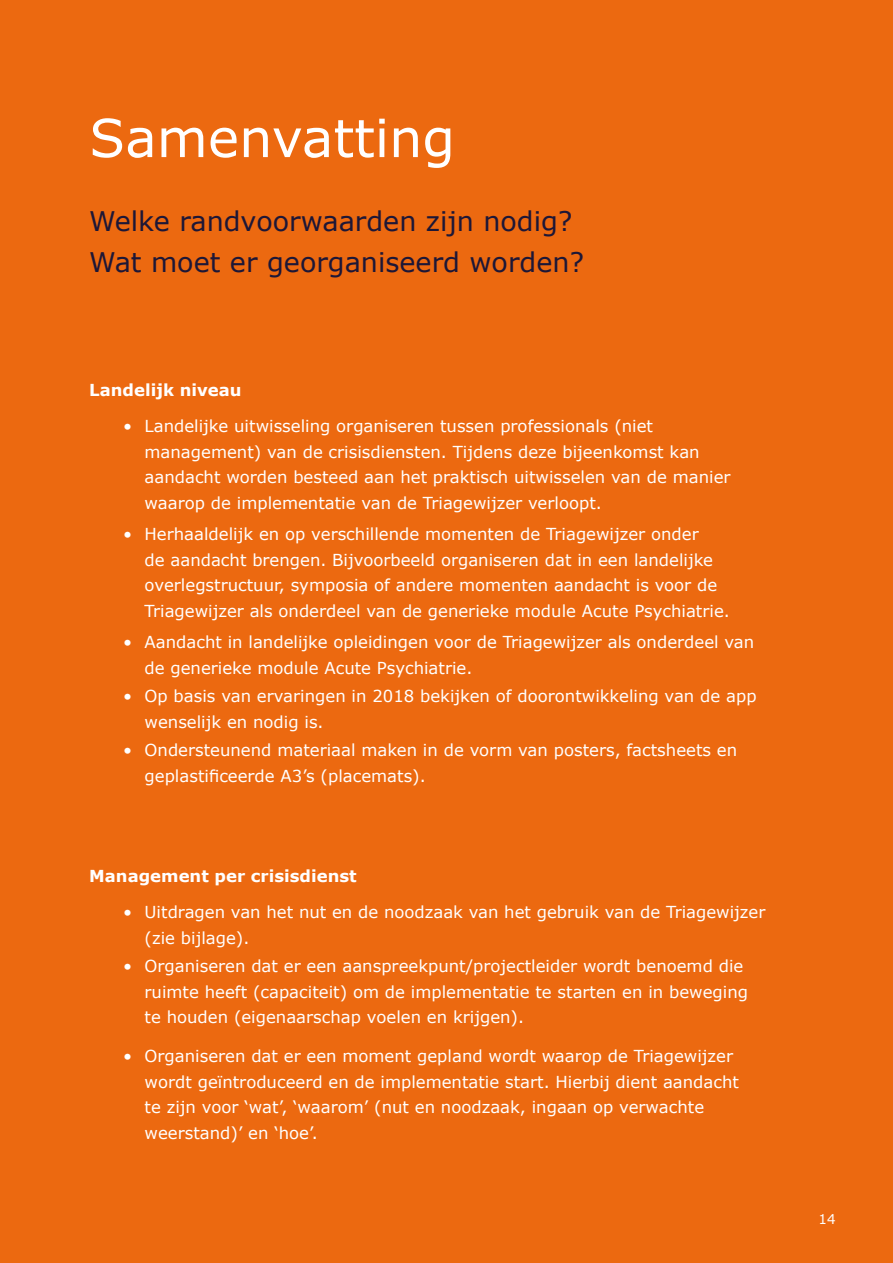
<style>
.page{position:relative;width:893px;height:1263px;background:#ec6910}
.page>*{position:absolute;margin:0;border:0;box-sizing:border-box;transform-origin:0 0}
.t1{font:52.5px "Verdana";color:#fff}
.t2{font:27px/40.5px "Verdana";color:#1d1737}
.t3{font:16.5px/25.5px "Verdana";color:#fff}
.t4{font:700 16.5px "Verdana";color:#fff}
.t5{font:13.5px "Verdana";color:#fff}
</style>
<div class="page">
<h1 class="t1" style="left:89px;top:102px;width:367px">Samenvatting</h1>
<h2 class="t2" style="left:89px;top:201px;width:496px">Welke randvoorwaarden zijn nodig?<br>Wat moet er georganiseerd worden?</h2>
<p class="t4" style="left:89px;top:378px;width:154px">Landelijk niveau</p>
<p class="t3" style="left:145px;top:413px;width:587px;text-indent:-21px">• Landelijke uitwisseling organiseren tussen professionals (niet management) van de crisisdiensten. Tijdens deze bijeenkomst kan aandacht worden besteed aan het praktisch uitwisselen van de manier waarop de implementatie van de Triagewijzer verloopt.</p>
<p class="t3" style="left:145px;top:521px;width:587px;text-indent:-21px">• Herhaaldelijk en op verschillende momenten de Triagewijzer onder<br>de aandacht brengen. Bijvoorbeeld organiseren dat in een landelijke overlegstructuur, symposia of andere momenten aandacht is voor de Triagewijzer als onderdeel van de generieke module Acute Psychiatrie.</p>
<p class="t3" style="left:145px;top:629px;width:611px;text-indent:-21px">• Aandacht in landelijke opleidingen voor de Triagewijzer als onderdeel van de generieke module Acute Psychiatrie.</p>
<p class="t3" style="left:145px;top:683px;width:613px;text-indent:-21px">• Op basis van ervaringen in 2018 bekijken of doorontwikkeling van de app wenselijk en nodig is.</p>
<p class="t3" style="left:145px;top:737px;width:594px;text-indent:-21px">• Ondersteunend materiaal maken in de vorm van posters, factsheets en geplastificeerde A3’s (placemats).</p>
<p class="t4" style="left:89px;top:864px;width:269px">Management per crisisdienst</p>
<p class="t3" style="left:145px;top:899px;width:622px;text-indent:-21px">• Uitdragen van het nut en de noodzaak van het gebruik van de Triagewijzer (zie bijlage).</p>
<p class="t3" style="left:145px;top:953px;width:605px;text-indent:-21px">• Organiseren dat er een aanspreekpunt/projectleider wordt benoemd die ruimte heeft (capaciteit) om de implementatie te starten en in beweging te houden (eigenaarschap voelen en krijgen).</p>
<p class="t3" style="left:145px;top:1043px;width:596px;text-indent:-21px">• Organiseren dat er een moment gepland wordt waarop de Triagewijzer wordt geïntroduceerd en de implementatie start. Hierbij dient aandacht te zijn voor ‘wat’, ‘waarom’ (nut en noodzaak, ingaan op verwachte weerstand)’ en ‘hoe’.</p>
<p class="t5" style="left:819px;top:1210px;width:19px">14</p>
</div>
